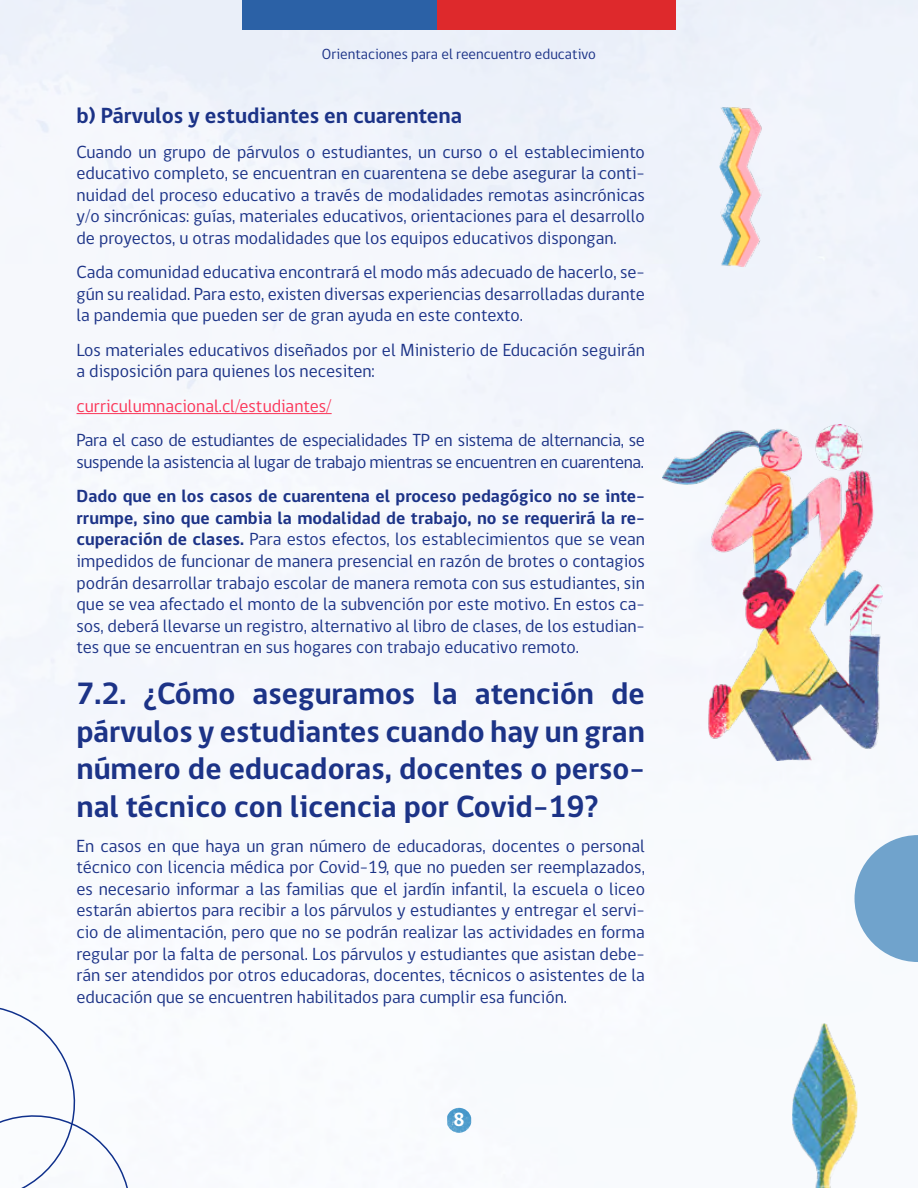
<style>
.page{position:relative;width:918px;height:1188px;background:#fff}
.page>*{position:absolute;margin:0;border:0;box-sizing:border-box;transform-origin:0 0}
.t1{font:700 31.5px/37.8px "gob CL";color:#1c3387;text-align:justify}
.t2{font:700 22.5px "gob CL";color:#1c3387}
.t3{font:700 19.5px "gob CL";color:#fff}
.t4{font:18px/21.6px "gob CL";color:#1c3387;text-align:justify}
.t5{font:18px/21.6px "gob CL";letter-spacing:-.02em;color:#1c3387}
.t6{font:18px "gob CL";color:#fb3659}
.t7{font:15px "gob CL";color:#1c3387}
.s1{font-weight:700}
</style>
<div class="page">
<img style="left:0;top:0;width:918px;height:1124px">
<div style="left:242px;top:0;width:195px;height:29px;background:#2b61a6"></div>
<div style="left:437px;top:0;width:239px;height:29px;background:#de292c"></div>
<img style="left:447px;top:1108px;width:24px;height:25px">
<hr style="left:77px;top:413px;width:255px;height:1px;background:#fb3659">
<img style="left:662px;top:425px;width:220px;height:336px">
<img style="left:720px;top:106px;width:44px;height:162px">
<img style="left:791px;top:1023px;width:68px;height:165px">
<svg style="left:0;top:992px;width:144px;height:196px"></svg>
<svg style="left:855px;top:835px;width:63px;height:127px"></svg>
<p class="t7" style="left:322px;top:44px;width:276px">Orientaciones para el reencuentro educativo</p>
<p class="t2" style="left:77px;top:100px;width:387px">b) Párvulos y estudiantes en cuarentena</p>
<p class="t4" style="left:77px;top:141px;width:570px">Cuando un grupo de párvulos o estudiantes, un curso o el establecimiento educativo completo, se encuentran en cuarentena se debe asegurar la conti&shy;nuidad del proceso educativo a través de modalidades remotas asincrónicas y/o sincrónicas: guías, materiales educativos, orientaciones para el desarrollo de proyectos, u otras modalidades que los equipos educativos dispongan.</p>
<p class="t4" style="left:77px;top:262px;width:570px">Cada comunidad educativa encontrará el modo más adecuado de hacerlo, se&shy;gún su realidad. Para esto, existen diversas experiencias desarrolladas durante la pandemia que pueden ser de gran ayuda en este contexto.</p>
<p class="t4" style="left:77px;top:339px;width:570px">Los materiales educativos diseñados por el Ministerio de Educación seguirán a disposición para quienes los necesiten:</p>
<p class="t6" style="left:77px;top:394px;width:257px">curriculumnacional.cl/estudiantes/</p>
<p class="t5" style="left:77px;top:430px;width:570px">Para el caso de estudiantes de especialidades TP en sistema de alternancia, se suspende la asistencia al lugar de trabajo mientras se encuentren en cuarentena.</p>
<p class="t4" style="left:77px;top:486px;width:570px"><span class="s1">Dado que en los casos de cuarentena el proceso pedagógico no se inte&shy;rrumpe, sino que cambia la modalidad de trabajo, no se requerirá la re&shy;cuperación de clases.</span> Para estos efectos, los establecimientos que se vean impedidos de funcionar de manera presencial en razón de brotes o contagios podrán desarrollar trabajo escolar de manera remota con sus estudiantes, sin que se vea afectado el monto de la subvención por este motivo. En estos ca&shy;sos, deberá llevarse un registro, alternativo al libro de clases, de los estudian&shy;tes que se encuentran en sus hogares con trabajo educativo remoto.</p>
<h1 class="t1" style="left:77px;top:675px;width:570px">7.2. ¿Cómo aseguramos la atención de párvulos y estudiantes cuando hay un gran número de educadoras, docentes o perso&shy;nal técnico con licencia por Covid-19?</h1>
<p class="t4" style="left:77px;top:835px;width:570px">En casos en que haya un gran número de educadoras, docentes o personal técnico con licencia médica por Covid-19, que no pueden ser reemplazados, es necesario informar a las familias que el jardín infantil, la escuela o liceo estarán abiertos para recibir a los párvulos y estudiantes y entregar el servi&shy;cio de alimentación, pero que no se podrán realizar las actividades en forma regular por la falta de personal. Los párvulos y estudiantes que asistan debe&shy;rán ser atendidos por otros educadoras, docentes, técnicos o asistentes de la educación que se encuentren habilitados para cumplir esa función.</p>
<p class="t3" style="left:453px;top:1106px;width:13px">8</p>
</div>
